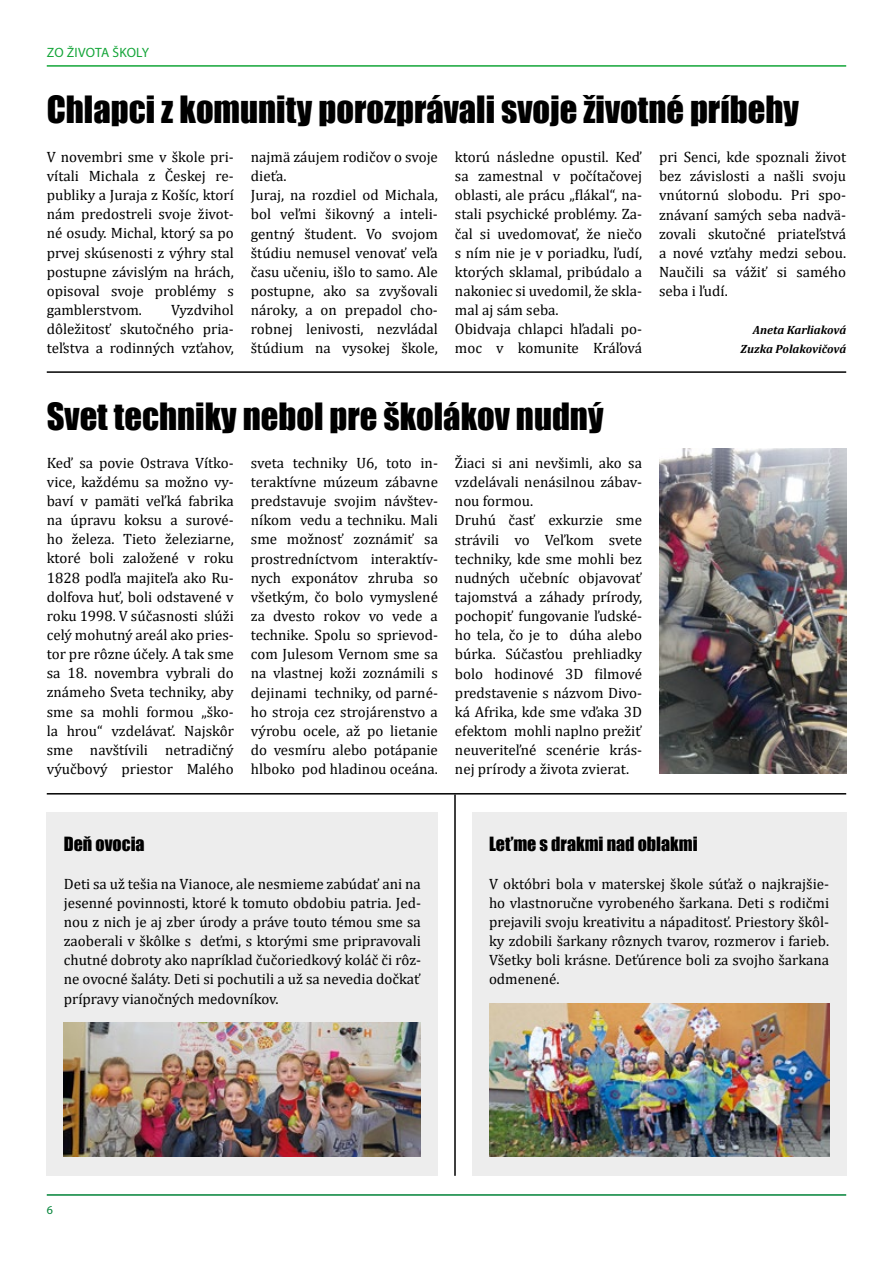
<style>
.page{position:relative;width:893px;height:1263px;background:#fff}
.page>*{position:absolute;margin:0;border:0;box-sizing:border-box;transform-origin:0 0}
.t1{font:34.5px "Impact";color:#000}
.t2{font:18px "Impact";color:#000}
.t3{font:15px/19.2px "Cambria";color:#000;text-align:justify}
.t4{font:13.5px "Myriad Pro";letter-spacing:.01em;color:#13a538}
.t5{font:italic 700 12px/19.2px "Cambria";letter-spacing:-.005em;color:#000;text-align:right}
.t6{font:12px "Myriad Pro";color:#008237}
</style>
<div class="page">
<hr style="left:47px;top:65px;width:799px;height:2px;background:#13a538">
<hr style="left:47px;top:1194px;width:799px;height:2px;background:#008237">
<img style="left:659px;top:449px;width:187px;height:325px">
<div style="left:472px;top:812px;width:374px;height:364px;background:#ededed"></div>
<div style="left:47px;top:812px;width:391px;height:364px;background:#ededed"></div>
<img style="left:489px;top:1003px;width:340px;height:154px">
<img style="left:64px;top:1023px;width:357px;height:134px">
<hr style="left:47px;top:371px;width:799px;height:2px;background:#000">
<hr style="left:47px;top:793px;width:799px;height:1px;background:#000">
<hr style="left:454px;top:794px;width:2px;height:382px;background:#000">
<p class="t4" style="left:47px;top:44px;width:104px">ZO ŽIVOTA ŠKOLY</p>
<h1 class="t1" style="left:47px;top:83px;width:754px">Chlapci z komunity porozprávali svoje životné príbehy</h1>
<p class="t3" style="left:47px;top:147px;width:189px">V novembri sme v škole pri&shy;vítali Michala z Českej re&shy;publiky a Juraja z Košíc, ktorí nám predostreli svoje život&shy;né osudy. Michal, ktorý sa po prvej skúsenosti z výhry stal postupne závislým na hrách, opisoval svoje problémy s gamblerstvom.</p>
<p class="t3" style="left:47px;top:300px;width:189px;text-indent:124px">Vyzdvihol dôležitosť skutočného pria&shy;teľstva a rodinných vzťahov,</p>
<p class="t3" style="left:251px;top:147px;width:189px;text-align:left">najmä záujem rodičov o svoje dieťa.<br>Juraj, na rozdiel od Michala, bol veľmi šikovný a inteli&shy;gentný študent. Vo svojom štúdiu nemusel venovať veľa času učeniu, išlo to samo. Ale postupne, ako sa zvyšovali nároky, a on prepadol cho&shy;robnej lenivosti, nezvládal štúdium na vysokej škole,</p>
<p class="t3" style="left:455px;top:147px;width:189px;text-align:left">ktorú následne opustil. Keď sa zamestnal v počítačovej oblasti, ale prácu „flákal“, na&shy;stali psychické problémy. Za&shy;čal si uvedomovať, že niečo s ním nie je v poriadku, ľudí, ktorých sklamal, pribúdalo a nakoniec si uvedomil, že skla&shy;mal aj sám seba.<br>Obidvaja chlapci hľadali po&shy;moc v komunite Kráľová</p>
<p class="t3" style="left:659px;top:147px;width:189px">pri Senci, kde spoznali život bez závislosti a našli svoju vnútornú slobodu. Pri spo&shy;znávaní samých seba nadvä&shy;zovali skutočné priateľstvá a nové vzťahy medzi sebou.<br>Naučili sa vážiť si samého seba i ľudí.</p>
<p class="t5" style="left:741px;top:320px;width:107px">Aneta Karliaková<br>Zuzka Polakovičová</p>
<h1 class="t1" style="left:47px;top:389px;width:558px">Svet techniky nebol pre školákov nudný</h1>
<p class="t3" style="left:47px;top:453px;width:189px">Keď sa povie Ostrava Vítko&shy;vice, každému sa možno vy&shy;baví v pamäti veľká fabrika na úpravu koksu a surové&shy;ho železa. Tieto železiarne, ktoré boli založené v roku 1828 podľa majiteľa ako Ru&shy;dolfova huť, boli odstavené v roku 1998. V súčasnosti slúži celý mohutný areál ako pries&shy;tor pre rôzne účely. A tak sme sa 18. novembra vybrali do známeho Sveta techniky, aby sme sa mohli formou „ško&shy;la hrou“ vzdelávať. Najskôr sme navštívili netradičný výučbový priestor Malého</p>
<p class="t3" style="left:251px;top:453px;width:189px">sveta techniky U6, toto in&shy;teraktívne múzeum zábavne predstavuje svojim návštev&shy;níkom vedu a techniku. Mali sme možnosť zoznámiť sa prostredníctvom interaktív&shy;nych exponátov zhruba so všetkým, čo bolo vymyslené za dvesto rokov vo vede a technike. Spolu so sprievod&shy;com Julesom Vernom sme sa na vlastnej koži zoznámili s dejinami techniky, od parné&shy;ho stroja cez strojárenstvo a výrobu ocele, až po lietanie do vesmíru alebo potápanie hlboko pod hladinou oceána.</p>
<p class="t3" style="left:455px;top:453px;width:189px;text-align:left">Žiaci si ani nevšimli, ako sa vzdelávali nenásilnou zábav&shy;nou formou.<br>Druhú časť exkurzie sme strávili vo Veľkom svete techniky, kde sme mohli bez nudných učebníc objavovať tajomstvá a záhady prírody, pochopiť fungovanie ľudské&shy;ho tela, čo je to dúha alebo búrka. Súčasťou prehliadky bolo hodinové 3D filmové predstavenie s názvom Divo&shy;ká Afrika, kde sme vďaka 3D efektom mohli naplno prežiť neuveriteľné scenérie krás&shy;nej prírody a života zvierat.</p>
<p class="t2" style="left:64px;top:829px;width:82px">Deň ovocia</p>
<p class="t3" style="left:64px;top:874px;width:359px">Deti sa už tešia na Vianoce, ale nesmieme zabúdať ani na jesenné povinnosti, ktoré k tomuto obdobiu patria. Jed&shy;nou z nich je aj zber úrody a práve touto témou sme sa zaoberali v škôlke s deťmi, s ktorými sme pripravovali chutné dobroty ako napríklad čučoriedkový koláč či rôz&shy;ne ovocné šaláty. Deti si pochutili a už sa nevedia dočkať prípravy vianočných medovníkov.</p>
<p class="t2" style="left:489px;top:829px;width:210px">Leťme s drakmi nad oblakmi</p>
<p class="t3" style="left:489px;top:874px;width:342px">V októbri bola v materskej škole súťaž o najkrajšie&shy;ho vlastnoručne vyrobeného šarkana. Deti s rodičmi prejavili svoju kreativitu a nápaditosť. Priestory škôl&shy;ky zdobili šarkany rôznych tvarov, rozmerov i farieb.<br>Všetky boli krásne. Deťúrence boli za svojho šarkana odmenené.</p>
<p class="t6" style="left:47px;top:1203px;width:8px">6</p>
</div>
